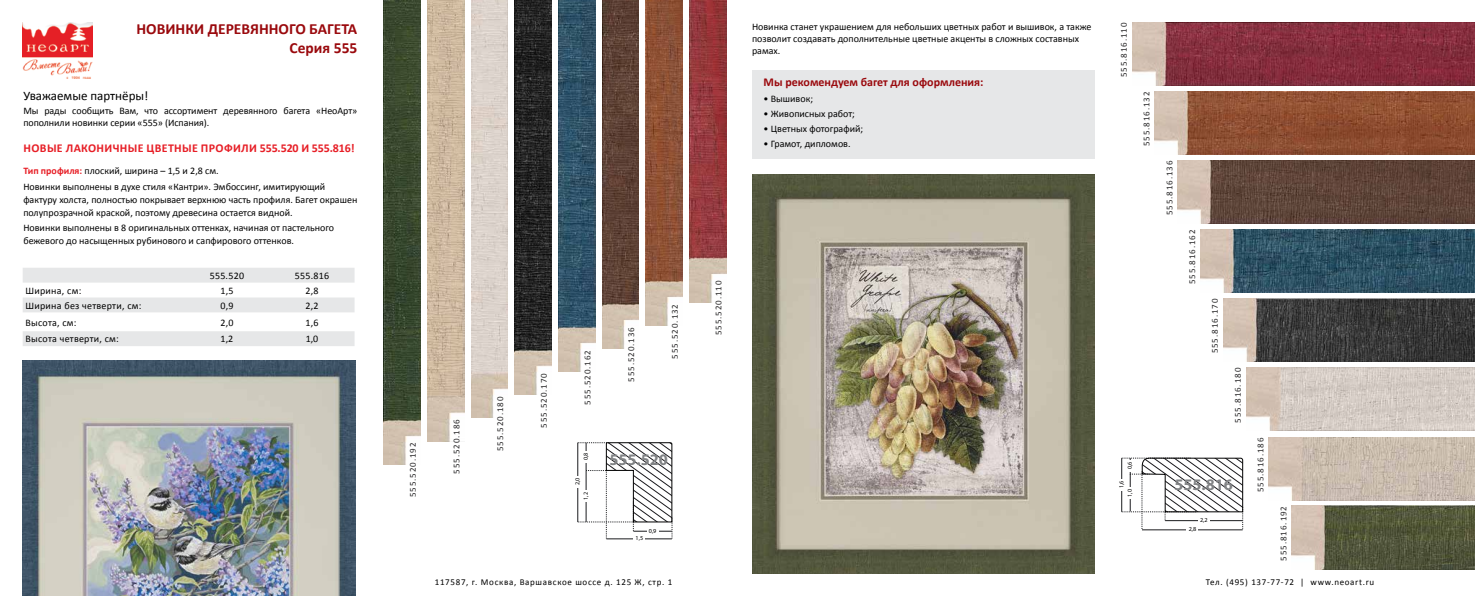
<style>
.page{position:relative;width:1475px;height:596px;background:#fff}
.page>*{position:absolute;margin:0;border:0;box-sizing:border-box;transform-origin:0 0}
.t1{font:700 16.1px "Myriad Pro";color:#818385}
.t2{font:700 15.5px/18.6px "Calibri";color:#9a090d}
.t3{font:13px "Calibri";color:#000}
.t4{font:700 12px "Calibri";letter-spacing:.03em;color:#e71e26}
.t5{font:700 12px "Calibri";color:#9a090d}
.t6{font:10px/12px "Calibri";color:#000}
.t7{font:10px "Calibri";letter-spacing:.025em;color:#000}
.t8{font:9px "Calibri";letter-spacing:.1em;color:#292829}
.t9{font:9px "Calibri";letter-spacing:.075em;color:#000}
.t10{font:6.1px "Myriad Pro";color:#000}
.s1{font-weight:700;color:#e71e26}
</style>
<div class="page">
<img style="left:23px;top:23px;width:69px;height:55px">
<img style="left:23px;top:360px;width:333px;height:235px">
<hr style="left:606px;top:538px;width:65px;height:1px;background:#1a1b1e">
<div style="left:633px;top:535px;width:11px;height:7px;background:#fff"></div>
<svg style="left:577px;top:442px;width:95px;height:96px"></svg>
<svg style="left:23px;top:268px;width:331px;height:78px"></svg>
<div style="left:752px;top:70px;width:341px;height:89px;background:#e6e7e8"></div>
<img style="left:689px;top:0;width:37px;height:302px">
<img style="left:645px;top:0;width:37px;height:325px">
<img style="left:602px;top:0;width:36px;height:348px">
<img style="left:558px;top:0;width:37px;height:371px">
<img style="left:515px;top:0;width:36px;height:394px">
<img style="left:471px;top:0;width:37px;height:417px">
<img style="left:427px;top:0;width:37px;height:440px">
<img style="left:384px;top:0;width:36px;height:464px">
<img style="left:752px;top:175px;width:341px;height:398px">
<img style="left:1132px;top:23px;width:342px;height:63px">
<img style="left:1154px;top:92px;width:320px;height:63px">
<img style="left:1177px;top:161px;width:297px;height:62px">
<img style="left:1200px;top:229px;width:274px;height:63px">
<img style="left:1223px;top:298px;width:251px;height:63px">
<img style="left:1246px;top:367px;width:228px;height:63px">
<img style="left:1268px;top:437px;width:206px;height:63px">
<img style="left:1291px;top:505px;width:183px;height:63px">
<hr style="left:1141px;top:529px;width:101px;height:1px;background:#1a1b1e">
<div style="left:1186px;top:526px;width:11px;height:7px;background:#fff"></div>
<svg style="left:1121px;top:457px;width:122px;height:72px"></svg>
<h2 class="t2" style="left:136px;top:20px;width:20px">НОВИ</h2>
<h2 class="t2" style="left:289px;top:20px;width:69px;text-indent:-114px">НКИ ДЕРЕВЯННОГО БАГЕТА<br>Серия 555</h2>
<h3 class="t3" style="left:23px;top:87px;width:127px">Уважаемые партнёры!</h3>
<p class="t6" style="left:23px;top:105px;width:335px">Мы рады сообщить Вам, что ассортимент деревянного багета «НеоАрт» пополнили новинки серии «555» (Испания).</p>
<p class="t4" style="left:24px;top:140px;width:332px">НовыЕ лаконичные цветные профили 555.520 и 555.816!</p>
<p class="t6" style="left:23px;top:162px;width:303px;line-height:15.8px"><span class="s1">Тип профиля:</span> плоский, ширина – 1,5 и 2,8 см.<br>Новинки выполнены в духе стиля «Кантри». Эмбоссинг, имитирующий</p>
<p class="t6" style="left:23px;top:193px;width:335px;line-height:13px">фактуру холста, полностью покрывает верхнюю часть профиля. Багет окрашен полупрозрачной краской, поэтому древесина остается видной.</p>
<p class="t6" style="left:23px;top:221px;width:312px;line-height:13px">Новинки выполнены в 8 оригинальных оттенках, начиная от пастельного бежевого до насыщенных рубинового и сапфирового оттенков.</p>
<p class="t6" style="left:210px;top:269px;width:36px">555.520</p>
<p class="t6" style="left:295px;top:269px;width:36px">555.816</p>
<p class="t7" style="left:26px;top:284px;width:57px">Ширина, см:</p>
<p class="t6" style="left:220px;top:284px;width:15px">1,5</p>
<p class="t6" style="left:305px;top:284px;width:15px">2,8</p>
<p class="t7" style="left:26px;top:299px;width:117px">Ширина без четверти, см:</p>
<p class="t6" style="left:220px;top:299px;width:15px">0,9</p>
<p class="t6" style="left:305px;top:299px;width:15px">2,2</p>
<p class="t7" style="left:26px;top:316px;width:53px">Высота, см:</p>
<p class="t6" style="left:220px;top:316px;width:15px">2,0</p>
<p class="t6" style="left:305px;top:316px;width:15px">1,6</p>
<p class="t7" style="left:26px;top:332px;width:95px">Высота четверти, см:</p>
<p class="t6" style="left:220px;top:333px;width:14px">1,2</p>
<p class="t6" style="left:305px;top:333px;width:14px">1,0</p>
<p class="t8" style="left:407px;top:497px;width:56px;rotate:-90deg">555.520.192</p>
<p class="t8" style="left:451px;top:473px;width:56px;rotate:-90deg">555.520.186</p>
<p class="t8" style="left:494px;top:451px;width:56px;rotate:-90deg">555.520.180</p>
<p class="t8" style="left:538px;top:427px;width:56px;rotate:-90deg">555.520.170</p>
<p class="t8" style="left:581px;top:404px;width:56px;rotate:-90deg">555.520.162</p>
<p class="t10" style="left:582px;top:460px;width:9px;rotate:-90deg">0,8</p>
<p class="t10" style="left:573px;top:485px;width:9px;rotate:-90deg">2,0</p>
<p class="t10" style="left:582px;top:499px;width:9px;rotate:-90deg">1,2</p>
<p class="t8" style="left:625px;top:381px;width:56px;rotate:-90deg">555.520.136</p>
<p class="t8" style="left:669px;top:358px;width:56px;rotate:-90deg">555.520.132</p>
<h1 class="t1" style="left:609px;top:448px;width:60px">555.520</h1>
<p class="t10" style="left:648px;top:526px;width:9px">0,9</p>
<p class="t10" style="left:635px;top:534px;width:9px">1,5</p>
<p class="t9" style="left:435px;top:576px;width:239px">117587, г. Москва, Варшавское шоссе д. 125 Ж, стр. 1</p>
<p class="t8" style="left:712px;top:335px;width:56px;rotate:-90deg">555.520.110</p>
<p class="t6" style="left:752px;top:21px;width:341px">Новинка станет украшением для небольших цветных работ и вышивок, а также позволит создавать дополнительные цветные акценты в сложных составных рамах.</p>
<p class="t5" style="left:763px;top:75px;width:221px">Мы рекомендуем багет для оформления:</p>
<p class="t6" style="left:763px;top:92px;width:51px">• Вышивок;</p>
<p class="t6" style="left:763px;top:107px;width:93px">• Живописных работ;</p>
<p class="t6" style="left:763px;top:123px;width:101px">• Цветных фотографий;</p>
<p class="t6" style="left:763px;top:138px;width:88px">• Грамот, дипломов.</p>
<p class="t8" style="left:1117px;top:77px;width:56px;rotate:-90deg">555.816.110</p>
<p class="t8" style="left:1140px;top:146px;width:56px;rotate:-90deg">555.816.132</p>
<p class="t10" style="left:1125px;top:469px;width:9px;rotate:-90deg">0,6</p>
<p class="t10" style="left:1117px;top:488px;width:9px;rotate:-90deg">1,6</p>
<p class="t10" style="left:1125px;top:496px;width:9px;rotate:-90deg">1,0</p>
<p class="t8" style="left:1163px;top:215px;width:56px;rotate:-90deg">555.816.136</p>
<p class="t8" style="left:1186px;top:284px;width:56px;rotate:-90deg">555.816.162</p>
<p class="t8" style="left:1208px;top:353px;width:56px;rotate:-90deg">555.816.170</p>
<p class="t8" style="left:1231px;top:422px;width:56px;rotate:-90deg">555.816.180</p>
<h1 class="t1" style="left:1174px;top:474px;width:60px">555.816</h1>
<p class="t10" style="left:1199px;top:516px;width:9px">2,2</p>
<p class="t10" style="left:1188px;top:525px;width:9px">2,8</p>
<p class="t8" style="left:1254px;top:492px;width:56px;rotate:-90deg">555.816.186</p>
<p class="t8" style="left:1277px;top:560px;width:56px;rotate:-90deg">555.816.192</p>
<p class="t9" style="left:1205px;top:576px;width:170px">Тел. (495) 137-77-72 | www.neoart.ru</p>
</div>
